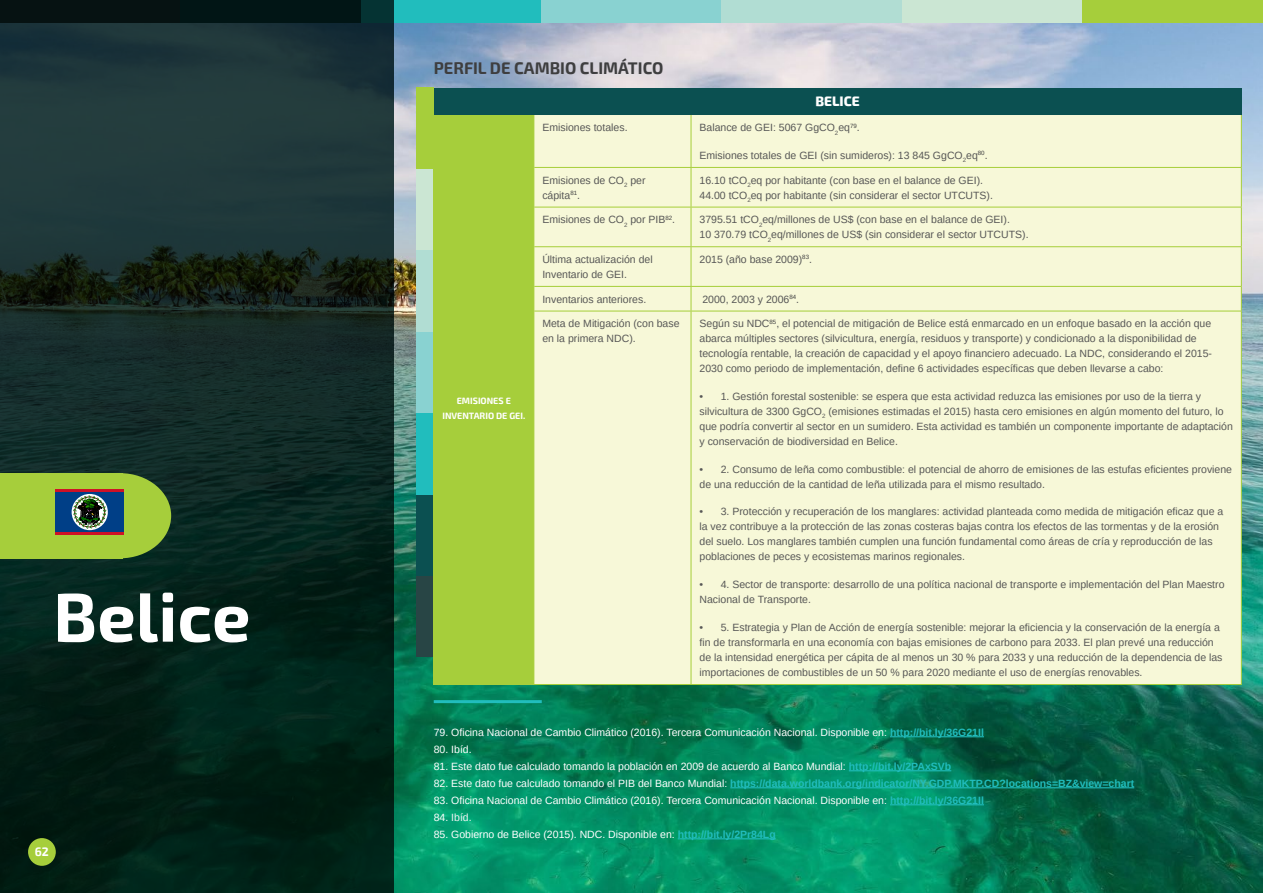
<style>
.page{position:relative;width:1263px;height:893px;background:#fff}
.page>*{position:absolute;margin:0;border:0;box-sizing:border-box;transform-origin:0 0}
.t1{font:700 69px "Exo 2";color:#fff}
.tit_2{font:700 16.5px "Exo 2";color:#3e3e3f}
._000tit_tabla_ficha{font:800 13.5px "Exo 2";color:#fff}
.t2{font:700 12px "Exo 2";color:#fff}
._000text_tabla{font:10.5px/15px "Arimo";color:#575756}
._000nota_de_pie{font:10.5px "Arimo";color:#fff}
._000nota_de_pie-2{font:700 10.5px "Arimo";color:#21bdbd}
._000nota_de_pie-3{font:10.5px "Arimo";color:#f0f1f2}
.tex-intro-concep{font:700 9px/15px "Exo 2";color:#fff;text-align:center}
.s1{font-weight:700;color:#21bdbd}
.s2{font-weight:400;color:#fff}
.s3{color:#fff}
</style>
<div class="page">
<img style="left:393px;top:22px;width:870px;height:871px">
<div style="left:417px;top:576px;width:17px;height:81px;background:#284545"></div>
<div style="left:417px;top:494px;width:17px;height:82px;background:#0b5051"></div>
<div style="left:417px;top:413px;width:17px;height:81px;background:#21bdbd"></div>
<div style="left:417px;top:331px;width:17px;height:82px;background:#89d2d1"></div>
<div style="left:417px;top:250px;width:17px;height:81px;background:#b1ddd3"></div>
<div style="left:417px;top:169px;width:17px;height:81px;background:#cbe6d3"></div>
<div style="left:417px;top:87px;width:17px;height:82px;background:#a6ce3b"></div>
<div style="left:361px;top:0;width:180px;height:22px;background:#21bdbd"></div>
<div style="left:541px;top:0;width:181px;height:22px;background:#89d2d1"></div>
<div style="left:722px;top:0;width:180px;height:22px;background:#b1ddd3"></div>
<div style="left:902px;top:0;width:180px;height:22px;background:#cbe6d3"></div>
<div style="left:1082px;top:0;width:181px;height:22px;background:#a6ce3b"></div>
<svg style="left:0;top:0;width:393px;height:893px;background:#0f2924"></svg>
<div style="left:69px;top:473px;width:102px;height:85px;background:#a6ce3b;border-radius:50%"></div>
<div style="left:0;top:473px;width:123px;height:85px;background:#a6ce3b"></div>
<div style="left:28px;top:838px;width:28px;height:28px;background:#a6ce3b;border-radius:50%"></div>
<div style="left:434px;top:88px;width:807px;height:27px;background:#0b5051"></div>
<div style="left:434px;top:115px;width:100px;height:569px;background:#a6ce3b"></div>
<div style="left:534px;top:115px;width:707px;height:569px;background:#f7f8d8"></div>
<hr style="left:691px;top:115px;width:1px;height:52px;background:#a6ce39">
<hr style="left:1241px;top:115px;width:1px;height:52px;background:#a6ce39">
<hr style="left:534px;top:167px;width:157px;height:1px;background:#a6ce39">
<hr style="left:691px;top:167px;width:551px;height:1px;background:#a6ce39">
<hr style="left:691px;top:168px;width:1px;height:39px;background:#a6ce39">
<hr style="left:1241px;top:168px;width:1px;height:39px;background:#a6ce39">
<hr style="left:534px;top:207px;width:157px;height:1px;background:#a6ce39">
<hr style="left:691px;top:207px;width:551px;height:1px;background:#a6ce39">
<hr style="left:691px;top:207px;width:1px;height:39px;background:#a6ce39">
<hr style="left:1241px;top:207px;width:1px;height:39px;background:#a6ce39">
<hr style="left:534px;top:246px;width:157px;height:1px;background:#a6ce39">
<hr style="left:691px;top:246px;width:551px;height:1px;background:#a6ce39">
<hr style="left:691px;top:247px;width:1px;height:39px;background:#a6ce39">
<hr style="left:1241px;top:247px;width:1px;height:39px;background:#a6ce39">
<hr style="left:534px;top:286px;width:157px;height:1px;background:#a6ce39">
<hr style="left:691px;top:286px;width:551px;height:1px;background:#a6ce39">
<svg style="left:691px;top:287px;width:1px;height:24px"></svg>
<svg style="left:1241px;top:287px;width:1px;height:24px"></svg>
<hr style="left:534px;top:311px;width:157px;height:1px;background:#a6ce39">
<hr style="left:691px;top:311px;width:551px;height:1px;background:#a6ce39">
<hr style="left:691px;top:311px;width:1px;height:373px;background:#a6ce39">
<hr style="left:1241px;top:311px;width:1px;height:373px;background:#a6ce39">
<hr style="left:533px;top:684px;width:158px;height:1px;background:#a6ce39">
<hr style="left:691px;top:684px;width:551px;height:1px;background:#a6ce39">
<hr style="left:434px;top:700px;width:108px;height:3px;background:#21bdbd">
<hr style="left:890px;top:736px;width:94px;height:1px;background:#21bdbd">
<hr style="left:849px;top:770px;width:102px;height:1px;background:#21bdbd">
<hr style="left:730px;top:787px;width:404px;height:1px;background:#21bdbd">
<hr style="left:890px;top:804px;width:94px;height:1px;background:#21bdbd">
<hr style="left:678px;top:838px;width:98px;height:1px;background:#21bdbd">
<div style="left:55px;top:489px;width:69px;height:46px;background:#ce1126"></div>
<div style="left:55px;top:492px;width:69px;height:40px;background:#003f87"></div>
<svg style="left:72px;top:494px;width:36px;height:36px"></svg>
<svg style="left:72px;top:495px;width:35px;height:34px"></svg>
<p class="t1" style="left:53px;top:576px;width:199px">Belice</p>
<p class="t2" style="left:35px;top:844px;width:15px">62</p>
<p class="tit_2" style="left:434px;top:58px;width:231px">PERFIL DE CAMBIO CLIMÁTICO</p>
<p class="_000tit_tabla_ficha" style="left:815px;top:93px;width:46px">BELICE</p>
<p class="tex-intro-concep" style="left:442px;top:393px;width:84px">EMISIONES E<br>INVENTARIO DE GEI.</p>
<p class="_000text_tabla" style="left:542px;top:120px;width:87px">Emisiones totales.</p>
<p class="_000text_tabla" style="left:699px;top:120px;width:162px">Balance de GEI: 5067 GgCO<sub>2</sub>eq<sup>79</sup>.</p>
<p class="_000text_tabla" style="left:699px;top:148px;width:290px">Emisiones totales de GEI (sin sumideros): 13 845 GgCO<sub>2</sub>eq<sup>80</sup>.</p>
<p class="_000text_tabla" style="left:542px;top:173px;width:105px">Emisiones de CO<sub>2</sub> per cápita<sup>81</sup>.</p>
<p class="_000text_tabla" style="left:699px;top:173px;width:295px">16.10 tCO<sub>2</sub>eq por habitante (con base en el balance de GEI).<br>44.00 tCO<sub>2</sub>eq por habitante (sin considerar el sector UTCUTS).</p>
<p class="_000text_tabla" style="left:542px;top:212px;width:134px">Emisiones de CO<sub>2</sub> por PIB<sup>82</sup>.</p>
<p class="_000text_tabla" style="left:699px;top:212px;width:331px">3795.51 tCO<sub>2</sub>eq/millones de US$ (con base en el balance de GEI).<br>10 370.79 tCO<sub>2</sub>eq/millones de US$ (sin considerar el sector UTCUTS).</p>
<p class="_000text_tabla" style="left:542px;top:252px;width:112px">Última actualización del<br>Inventario de GEI.</p>
<p class="_000text_tabla" style="left:699px;top:252px;width:114px">2015 (año base 2009)<sup>83</sup>.</p>
<p class="_000text_tabla" style="left:542px;top:291px;width:105px">Inventarios anteriores.</p>
<p class="_000text_tabla" style="left:702px;top:291px;width:98px">2000, 2003 y 2006<sup>84</sup>.</p>
<p class="_000text_tabla" style="left:542px;top:316px;width:139px">Meta de Mitigación (con base en la primera NDC).</p>
<p class="_000text_tabla" style="left:699px;top:316px;width:514px">Según su NDC<sup>85</sup>, el potencial de mitigación de Belice está enmarcado en un enfoque basado en la acción que abarca múltiples sectores (silvicultura, energía, residuos y transporte) y condicionado a la disponibilidad de tecnología rentable, la creación de capacidad y el apoyo financiero adecuado. La NDC, considerando el 2015- 2030 como periodo de implementación, define 6 actividades específicas que deben llevarse a cabo:</p>
<p class="_000text_tabla" style="left:699px;top:389px;width:535px">• 1. Gestión forestal sostenible: se espera que esta actividad reduzca las emisiones por uso de la tierra y silvicultura de 3300 GgCO<sub>2</sub> (emisiones estimadas el 2015) hasta cero emisiones en algún momento del futuro, lo que podría convertir al sector en un sumidero. Esta actividad es también un componente importante de adaptación y conservación de biodiversidad en Belice.</p>
<p class="_000text_tabla" style="left:699px;top:462px;width:534px">• 2. Consumo de leña como combustible: el potencial de ahorro de emisiones de las estufas eficientes proviene de una reducción de la cantidad de leña utilizada para el mismo resultado.</p>
<p class="_000text_tabla" style="left:699px;top:504px;width:525px">• 3. Protección y recuperación de los manglares: actividad planteada como medida de mitigación eficaz que a la vez contribuye a la protección de las zonas costeras bajas contra los efectos de las tormentas y de la erosión del suelo. Los manglares también cumplen una función fundamental como áreas de cría y reproducción de las poblaciones de peces y ecosistemas marinos regionales.</p>
<p class="_000text_tabla" style="left:699px;top:577px;width:526px">• 4. Sector de transporte: desarrollo de una política nacional de transporte e implementación del Plan Maestro<br>Nacional de Transporte.</p>
<p class="_000text_tabla" style="left:699px;top:620px;width:524px">• 5. Estrategia y Plan de Acción de energía sostenible: mejorar la eficiencia y la conservación de la energía a fin de transformarla en una economía con bajas emisiones de carbono para 2033. El plan prevé una reducción de la intensidad energética per cápita de al menos un 30 % para 2033 y una reducción de la dependencia de las importaciones de combustibles de un 50 % para 2020 mediante el uso de energías renovables.</p>
<p class="_000nota_de_pie" style="left:434px;top:725px;width:552px">79. Oficina Nacional de Cambio Climático (2016). Tercera Comunicación Nacional. Disponible en: <span class="s1">http://bit.ly/36G21Il</span></p>
<p class="_000nota_de_pie" style="left:434px;top:742px;width:39px">80. Ibíd.</p>
<p class="_000nota_de_pie" style="left:434px;top:759px;width:519px">81. Este dato fue calculado tomando la población en 2009 de acuerdo al Banco Mundial: <span class="s1">http://bit.ly/2PAxSVb</span></p>
<p class="_000nota_de_pie-2" style="left:434px;top:776px;width:702px"><span class="s2">82. Este dato fue calculado tomando el PIB del Banco Mundial:</span> https://data.worldbank.org/indicator/NY.GDP.MKTP.CD?locations=BZ&amp;view=chart</p>
<p class="_000nota_de_pie" style="left:434px;top:793px;width:552px">83. Oficina Nacional de Cambio Climático (2016). Tercera Comunicación Nacional. Disponible en: <span class="s1">http://bit.ly/36G21Il</span></p>
<p class="_000nota_de_pie-3" style="left:434px;top:810px;width:39px"><span class="s3">84.</span> Ibíd.</p>
<p class="_000nota_de_pie" style="left:434px;top:827px;width:343px">85. Gobierno de Belice (2015). NDC. Disponible en: <span class="s1">http://bit.ly/2Pr84Lg</span></p>
</div>
